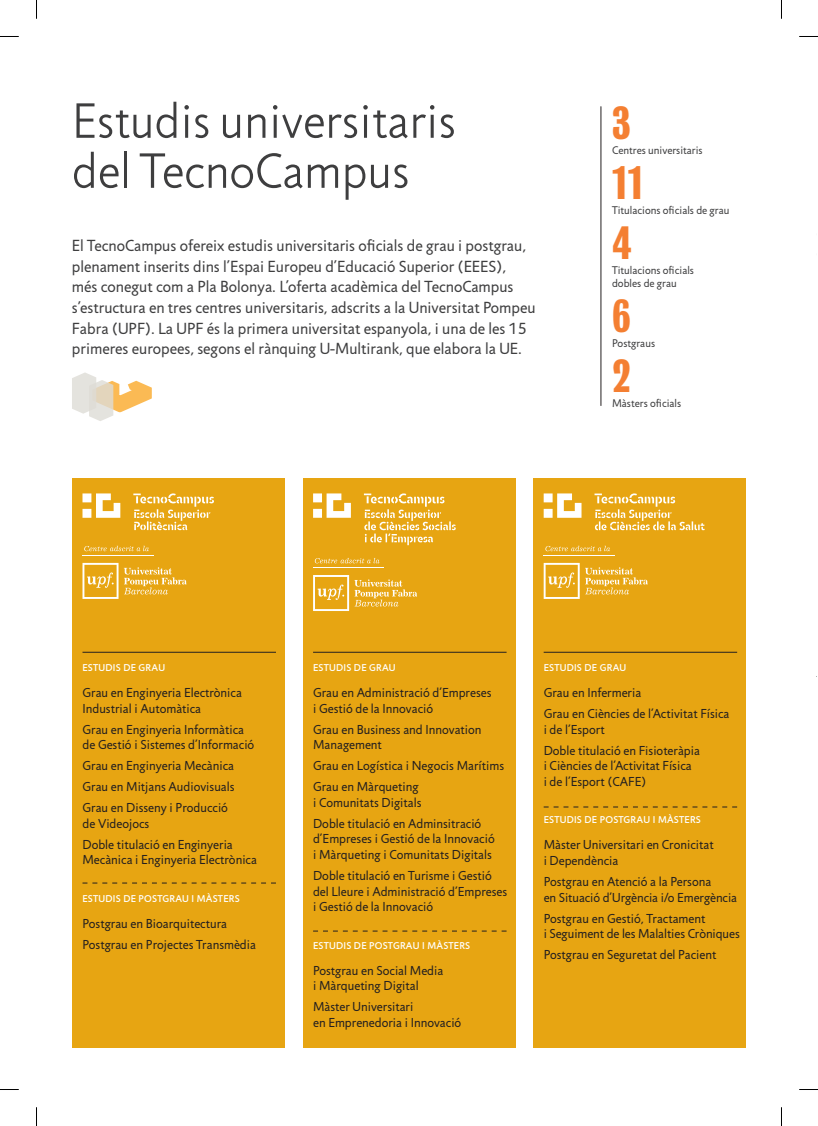
<style>
.page{position:relative;width:818px;height:1126px;background:#fff}
.page>*{position:absolute;margin:0;border:0;box-sizing:border-box;transform-origin:0 0}
.t1{font:300 50px/50px "Jigsaw";color:#3e3e3f}
.t2{font:42.5px "Bureau Grot One Seven";color:#f47f32}
.t3{font:16.25px/20.6px "Jigsaw";color:#3e3e3f}
.t4{font:13.12px/15.6px "Jigsaw";color:#231f20}
.t5{font:11.25px/12.5px "Jigsaw";color:#3e3e3f}
.t6{font:500 10px "Jigsaw";letter-spacing:.025em;color:#fff}
</style>
<div class="page">
<div style="left:72px;top:478px;width:212px;height:569px;background:#e7a512"></div>
<div style="left:302px;top:478px;width:213px;height:569px;background:#e7a512"></div>
<div style="left:533px;top:478px;width:212px;height:569px;background:#e7a512"></div>
<hr style="left:82px;top:652px;width:194px;height:1px;background:#231f20">
<hr style="left:313px;top:652px;width:193px;height:1px;background:#231f20">
<hr style="left:543px;top:652px;width:193px;height:1px;background:#231f20">
<svg style="left:82px;top:882px;width:194px;height:1px"></svg>
<svg style="left:313px;top:930px;width:193px;height:1px"></svg>
<svg style="left:543px;top:806px;width:193px;height:1px"></svg>
<hr style="left:600px;top:107px;width:1px;height:298px;background:#231f20">
<svg style="left:543px;top:493px;width:38px;height:24px"></svg>
<svg style="left:594px;top:493px;width:110px;height:37px"></svg>
<svg style="left:543px;top:563px;width:104px;height:36px"></svg>
<hr style="left:543px;top:555px;width:71px;height:1px;background:#fff">
<svg style="left:545px;top:545px;width:64px;height:6px"></svg>
<svg style="left:313px;top:493px;width:37px;height:24px"></svg>
<svg style="left:313px;top:575px;width:104px;height:36px"></svg>
<hr style="left:313px;top:567px;width:71px;height:1px;background:#fff">
<svg style="left:314px;top:558px;width:65px;height:5px"></svg>
<svg style="left:363px;top:493px;width:92px;height:52px"></svg>
<svg style="left:82px;top:493px;width:38px;height:24px"></svg>
<svg style="left:82px;top:563px;width:104px;height:36px"></svg>
<hr style="left:82px;top:555px;width:71px;height:1px;background:#fff">
<svg style="left:84px;top:545px;width:65px;height:6px"></svg>
<svg style="left:133px;top:493px;width:81px;height:37px"></svg>
<svg style="left:72px;top:372px;width:80px;height:49px"></svg>
<svg style="left:0;top:36px;width:19px;height:1px"></svg>
<svg style="left:799px;top:36px;width:18px;height:1px"></svg>
<svg style="left:0;top:1089px;width:19px;height:1px"></svg>
<svg style="left:799px;top:1089px;width:18px;height:1px"></svg>
<svg style="left:36px;top:0;width:1px;height:19px"></svg>
<svg style="left:36px;top:1107px;width:1px;height:18px"></svg>
<h1 class="t1" style="left:72px;top:98px;width:385px">Estudis universitaris del TecnoCampus</h1>
<p class="t3" style="left:72px;top:236px;width:465px">El TecnoCampus ofereix estudis universitaris oficials de grau i postgrau, plenament inserits dins l’Espai Europeu d’Educació Superior (EEES), més conegut com a Pla Bolonya. L’oferta acadèmica del TecnoCampus s’estructura en tres centres universitaris, adscrits a la Universitat Pompeu Fabra (UPF). La UPF és la primera universitat espanyola, i una de les 15 primeres europees, segons el rànquing U-Multirank, que elabora la UE.</p>
<h2 class="t2" style="left:611px;top:100px;width:20px">3</h2>
<p class="t5" style="left:611px;top:144px;width:92px">Centres universitaris</p>
<h2 class="t2" style="left:611px;top:160px;width:32px">11</h2>
<p class="t5" style="left:611px;top:204px;width:119px">Titulacions oficials de grau</p>
<h2 class="t2" style="left:611px;top:220px;width:21px">4</h2>
<p class="t5" style="left:611px;top:264px;width:83px">Titulacions oficials dobles de grau</p>
<h2 class="t2" style="left:611px;top:293px;width:20px">6</h2>
<p class="t5" style="left:611px;top:337px;width:44px">Postgraus</p>
<h2 class="t2" style="left:611px;top:353px;width:20px">2</h2>
<p class="t5" style="left:611px;top:397px;width:71px">Màsters oficials</p>
<p class="t6" style="left:82px;top:662px;width:84px">ESTUDIS DE GRAU</p>
<p class="t4" style="left:82px;top:685px;width:161px">Grau en Enginyeria Electrònica<br>Industrial i Automàtica</p>
<p class="t4" style="left:82px;top:721px;width:173px">Grau en Enginyeria Informàtica de Gestió i Sistemes d’Informació</p>
<p class="t4" style="left:82px;top:755px;width:153px;line-height:20.9px;text-align:justify">Grau en Enginyeria Mecànica Grau en Mitjans Audiovisuals Grau en Disseny i Producció</p>
<p class="t4" style="left:82px;top:813px;width:152px;line-height:20.9px">de Videojocs<br>Doble titulació en Enginyeria</p>
<p class="t4" style="left:82px;top:852px;width:176px">Mecànica i Enginyeria Electrònica</p>
<p class="t6" style="left:82px;top:892px;width:157px">ESTUDIS DE POSTGRAU I MÀSTE RS</p>
<p class="t4" style="left:82px;top:913px;width:175px;line-height:20.9px">Postgrau en Bioarquitectura<br>Postgrau en Projectes Transmèdia</p>
<p class="t6" style="left:313px;top:662px;width:84px">ESTUDIS DE GRAU</p>
<p class="t4" style="left:313px;top:685px;width:180px">Grau en Administració d’Empreses i Gestió de la Innovació</p>
<p class="t4" style="left:313px;top:721px;width:170px">Grau en Business and Innovation<br>Management</p>
<p class="t4" style="left:313px;top:755px;width:192px;line-height:20.9px">Grau en Logística i Negocis Marítims<br>Grau en Màrqueting</p>
<p class="t4" style="left:313px;top:792px;width:170px;line-height:20.9px">i Comunitats Digitals<br>Doble titulació en Adminsitració</p>
<p class="t4" style="left:313px;top:831px;width:183px">d’Empreses i Gestió de la Innovació i Màrqueting i Comunitats Digitals</p>
<p class="t4" style="left:313px;top:868px;width:195px">Doble titulació en Turisme i Gestió del Lleure i Administració d’Empreses i Gestió de la Innovació</p>
<p class="t6" style="left:313px;top:939px;width:157px">ESTUDIS DE POSTGRAU I MÀSTE RS</p>
<p class="t4" style="left:313px;top:962px;width:132px">Postgrau en Social Media i Màrqueting Digital</p>
<p class="t4" style="left:313px;top:999px;width:150px">Màster Universitari<br>en Emprenedoria i Innovació</p>
<p class="t6" style="left:543px;top:662px;width:84px">ESTUDIS DE GRAU</p>
<p class="t4" style="left:543px;top:682px;width:187px;line-height:20.9px">Grau en Infermeria<br>Grau en Ciències de l’Activitat Física</p>
<p class="t4" style="left:543px;top:719px;width:158px;line-height:20.9px">i de l’Esport<br>Doble titulació en Fisioteràpia</p>
<p class="t4" style="left:543px;top:758px;width:149px">i Ciències de l’Activitat Física i de l’Esport (CAFE)</p>
<p class="t6" style="left:543px;top:814px;width:157px">ESTUDIS DE POSTGRAU I MÀSTE RS</p>
<p class="t4" style="left:543px;top:837px;width:171px">Màster Universitari en Cronicitat i Dependència</p>
<p class="t4" style="left:543px;top:874px;width:195px">Postgrau en Atenció a la Persona<br>en Situació d’Urgència i/o Emergència</p>
<p class="t4" style="left:543px;top:910px;width:197px">Postgrau en Gestió, Tractament<br>i Seguiment de les Malalties Cròniques</p>
<p class="t4" style="left:543px;top:947px;width:174px">Postgrau en Seguretat del Pacient</p>
</div>
